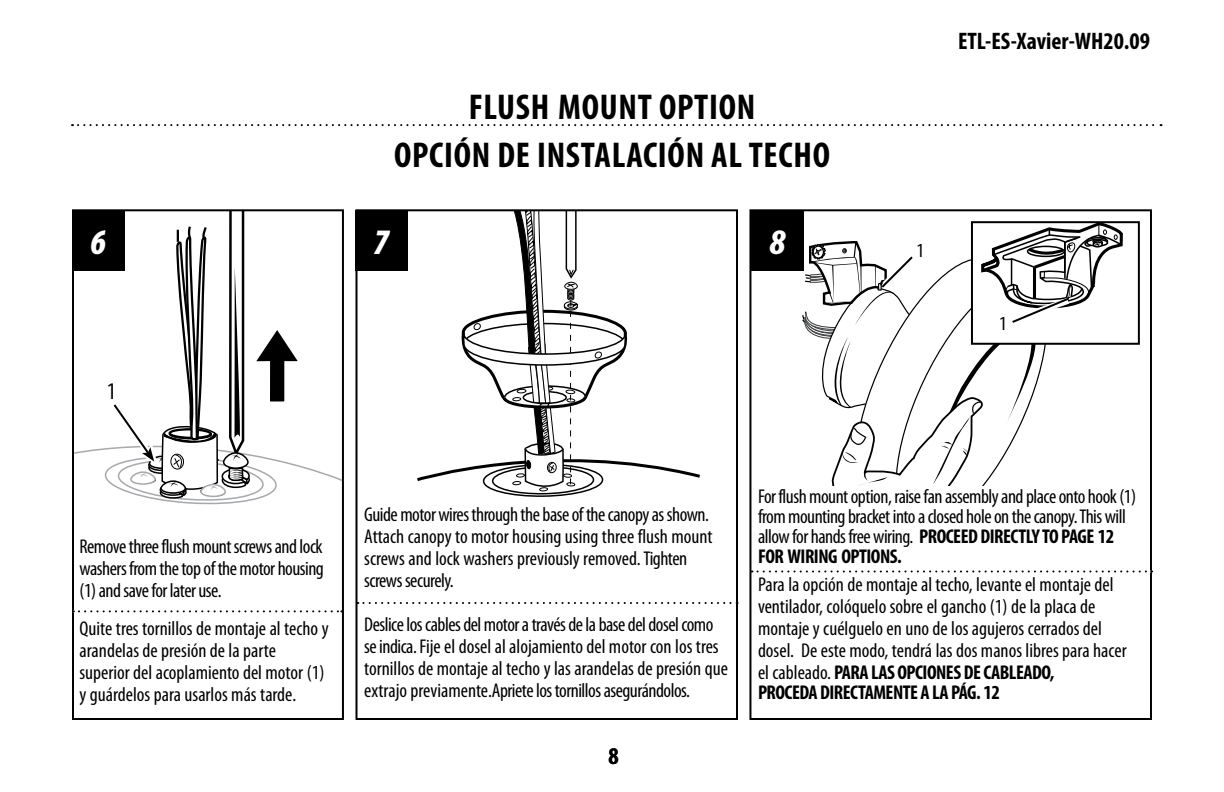
<style>
.page{position:relative;width:1224px;height:792px;background:#fff}
.page>*{position:absolute;margin:0;border:0;box-sizing:border-box;transform-origin:0 0}
.t1{font:700 condensed 36px/48px "Myriad Pro";letter-spacing:.02em;color:#000;text-align:center}
.t2{font:italic 900 condensed 36px "Myriad Pro";color:#fff}
.t3{font:700 condensed 24px "Myriad Pro";color:#000}
.t4{font:condensed 24px "Myriad Pro";color:#000}
.t5{font:condensed 20px/22px "Myriad Pro";letter-spacing:-.005em;color:#000}
.t6{font:condensed 20px/20px "Myriad Pro";letter-spacing:-.025em;color:#000}
.t7{font:700 condensed 20px "Myriad Pro";letter-spacing:-.025em;color:#000}
.s1{font-weight:700}
</style>
<div class="page">
<div style="left:356px;top:210px;width:52px;height:61px;background:#000"></div>
<svg style="left:417px;top:212px;width:283px;height:285px"></svg>
<div style="left:356px;top:209px;width:382px;height:511px;border:2px solid #000"></div>
<svg style="left:357px;top:602px;width:381px;height:2px"></svg>
<svg style="left:73px;top:210px;width:270px;height:407px"></svg>
<div style="left:105px;top:377px;width:15px;height:27px;background:#fff"></div>
<div style="left:749px;top:209px;width:403px;height:511px;border:2px solid #000"></div>
<svg style="left:752px;top:570px;width:400px;height:2px"></svg>
<div style="left:971px;top:221px;width:169px;height:124px;border:2px solid #000"></div>
<svg style="left:802px;top:222px;width:324px;height:264px"></svg>
<div style="left:915px;top:240px;width:20px;height:34px;background:#fff"></div>
<div style="left:997px;top:313px;width:14px;height:27px;background:#fff"></div>
<div style="left:752px;top:210px;width:52px;height:61px;background:#000"></div>
<svg style="left:72px;top:124px;width:1090px;height:2px"></svg>
<h1 class="t2" style="left:90px;top:223px;width:18px">6</h1>
<p class="t4" style="left:107px;top:377px;width:11px">1</p>
<p class="t5" style="left:80px;top:536px;width:246px;text-align:justify">Remove three flush mount screws and lock washers from the top of the motor housing (1) and save for later use.</p>
<p class="t5" style="left:80px;top:618px;width:251px">Quite tres tornillos de montaje al techo y arandelas de presión de la parte superior del acoplamiento del motor (1) y guárdelos para usarlos más tarde.</p>
<h1 class="t1" style="left:394px;top:83px;width:438px">FLUSH MOUNT OPTION<br>OPCIÓN DE INSTALACIÓN AL TECHO</h1>
<h1 class="t2" style="left:374px;top:223px;width:18px">7</h1>
<h1 class="t2" style="left:770px;top:223px;width:18px">8</h1>
<p class="t3" style="left:958px;top:26px;width:193px">ETL-ES-Xavier-WH20.09</p>
<p class="t5" style="left:917px;top:239px;width:9px">1</p>
<p class="t5" style="left:999px;top:313px;width:9px">1</p>
<p class="t5" style="left:364px;top:503px;width:350px">Guide motor wires through the base of the canopy as shown.<br>Attach canopy to motor housing using three flush mount screws and lock washers previously removed. Tighten screws securely.</p>
<p class="t5" style="left:364px;top:613px;width:365px">Deslice los cables del motor a través de la base del dosel como se indica. Fije el dosel al alojamiento del motor con los tres tornillos de montaje al techo y las arandelas de presión que extrajo previamente.Apriete los tornillos asegurándolos.</p>
<p class="t3" style="left:609px;top:741px;width:12px">8</p>
<p class="t6" style="left:758px;top:486px;width:380px">For flush mount option, raise fan assembly and place onto hook (1) from mounting bracket into a closed hole on the canopy. This will allow for hands free wiring. <span class="s1">PROCEED DIRECTLY TO PAGE 12<br>FOR WIRING OPTIONS.</span></p>
<p class="t5" style="left:758px;top:573px;width:370px">Para la opción de montaje al techo, levante el montaje del ventilador, colóquelo sobre el gancho (1) de la placa de montaje y cuélguelo en uno de los agujeros cerrados del dosel. De este modo, tendrá las dos manos libres para hacer el cableado. <span class="s1">PARA LAS OPCIONES DE CABLEADO,</span></p>
<p class="t7" style="left:758px;top:680px;width:243px">PROCEDA DIRECTAMENTE A LA PÁG. 12</p>
</div>
